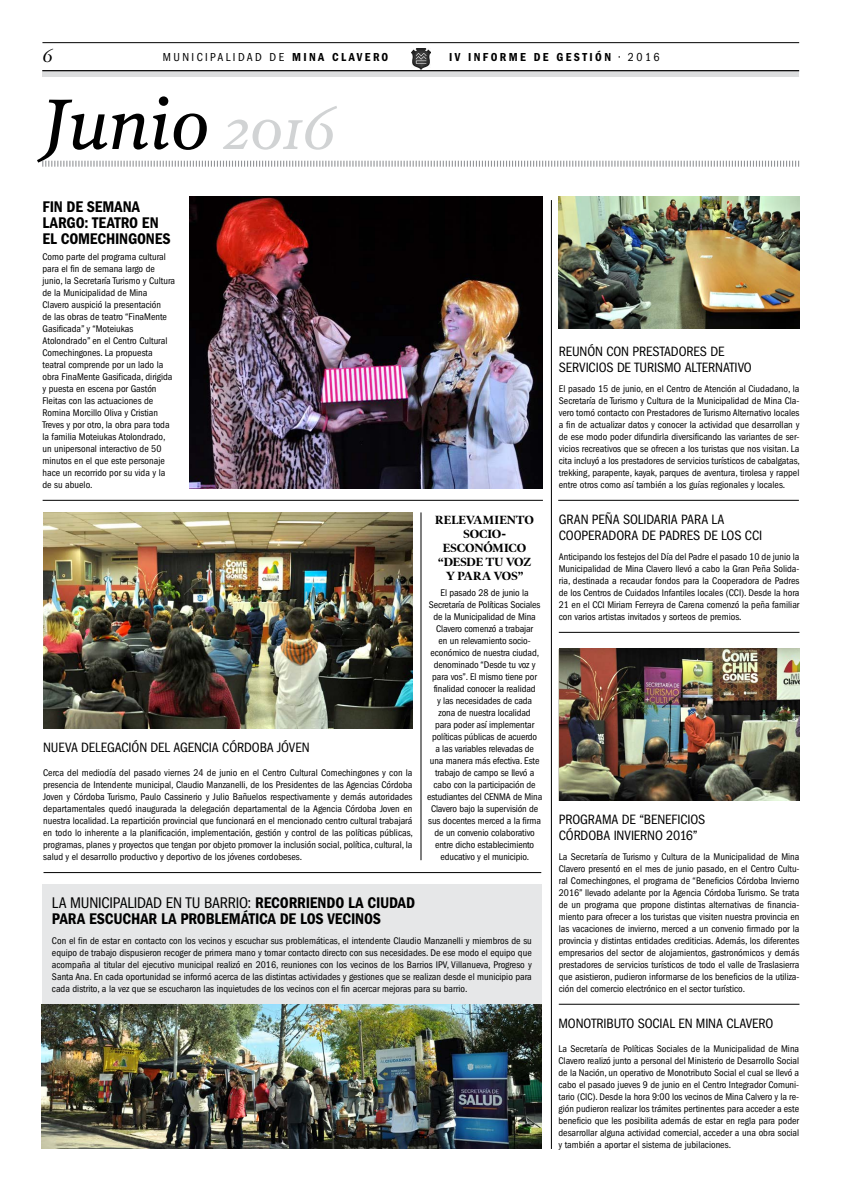
<style>
.page{position:relative;width:842px;height:1191px;background:#fff}
.page>*{position:absolute;margin:0;border:0;box-sizing:border-box;transform-origin:0 0}
.t1{font:italic 72px "Poynter OS Text Two";color:#000}
.t2{font:italic 18px "Poynter OS Text One";color:#000}
.t3{font:16px/16px "ITC Franklin Gothic Std Dm Cd";letter-spacing:-.01em;color:#000}
.t4{font:condensed 16px "ITC Franklin Gothic Std";letter-spacing:-.015em;color:#000}
.t5{font:condensed 14px/16px "ITC Franklin Gothic Std";letter-spacing:-.005em;color:#000}
.t6{font:700 12px/14px "Poynter OS Display";color:#000;text-align:center}
.t7{font:condensed 12px "ITC Franklin Gothic Std";letter-spacing:.2em;color:#000}
.t8{font:12px "ITC Franklin Gothic Std Dm Cd";color:#000}
.t9{font:condensed 10px/12px "ITC Franklin Gothic Std";color:#000;text-align:justify}
.s1{font-family:"ITC Franklin Gothic Std Dm Cd";font-stretch:normal}
.s2{font-size:58px;color:#d1d3d4}
.s3{font-family:"ITC Franklin Gothic Std";font-stretch:condensed}
</style>
<div class="page">
<hr style="left:42px;top:42px;width:757px;height:1px;background:#000">
<img style="left:411px;top:48px;width:19px;height:21px">
<div style="left:42px;top:885px;width:499px;height:264px;background:#e6e7e8"></div>
<img style="left:44px;top:512px;width:368px;height:216px">
<img style="left:42px;top:1004px;width:499px;height:145px">
<img style="left:559px;top:648px;width:240px;height:152px">
<hr style="left:44px;top:872px;width:497px;height:1px;background:#000">
<img style="left:190px;top:196px;width:353px;height:292px">
<div style="left:42px;top:71px;width:757px;height:6px;background:#dcddde"></div>
<hr style="left:42px;top:71px;width:757px;height:1px;background:#000">
<svg style="left:42px;top:160px;width:758px;height:7px"></svg>
<img style="left:559px;top:196px;width:240px;height:132px">
<hr style="left:43px;top:500px;width:500px;height:1px;background:#000">
<hr style="left:558px;top:500px;width:241px;height:1px;background:#000">
<hr style="left:559px;top:632px;width:240px;height:1px;background:#000">
<hr style="left:559px;top:1004px;width:240px;height:1px;background:#000">
<hr style="left:551px;top:200px;width:1px;height:949px;background:#000">
<hr style="left:421px;top:512px;width:1px;height:348px;background:#000">
<h2 class="t2" style="left:42px;top:45px;width:12px">6</h2>
<p class="t7" style="left:163px;top:50px;width:19px">Municipali</p>
<p class="t7" style="left:238px;top:50px;width:74px">dad de <span class="s1">MINA</span></p>
<p class="t8" style="left:332px;top:50px;width:42px">CLA VERO</p>
<p class="t8" style="left:449px;top:50px;width:29px">IV INFORME</p>
<p class="t8" style="left:534px;top:50px;width:9px">DE</p>
<p class="t8" style="left:556px;top:50px;width:9px">GESTI</p>
<p class="t7" style="left:595px;top:50px;width:66px"><span class="s1">ÓN</span> • 2016</p>
<h1 class="t1" style="left:42px;top:79px;width:295px">Junio <span class="s2">2016</span></h1>
<h3 class="t3" style="left:43px;top:199px;width:130px">FIN DE SEMANA<br>LARGO: TEATRO EN<br>EL COMECHINGONES</h3>
<p class="t9" style="left:43px;top:251px;width:134px;text-align:left">Como parte del programa cultural para el fin de semana largo de junio, la Secretaría Turismo y Cultura de la Municipalidad de Mina<br>Clavero auspició la presentación<br>de las obras de teatro “FinaMente<br>Gasificada” y “Moteiukas<br>Atolondrado” en el Centro Cultural<br>Comechingones. La propuesta teatral comprende por un lado la obra FinaMente Gasificada, dirigida y puesta en escena por Gastón<br>Fleitas con las actuaciones de<br>Romina Morcillo Oliva y Cristian<br>Treves y por otro, la obra para toda la familia Moteiukas Atolondrado, un unipersonal interactivo de 50 minutos en el que este personaje hace un recorrido por su vida y la de su abuelo.</p>
<h3 class="t5" style="left:43px;top:739px;width:268px">NUEVA DELEGACIÓN DEL AGENCIA CÓRDOBA JÓVEN</h3>
<p class="t9" style="left:43px;top:767px;width:371px">Cerca del mediodía del pasado viernes 24 de junio en el Centro Cultural Comechingones y con la presencia de Intendente municipal, Claudio Manzanelli, de los Presidentes de las Agencias Córdoba Joven y Córdoba Turismo, Paulo Cassinerio y Julio Bañuelos respectivamente y demás autoridades departamentales quedó inaugurada la delegación departamental de la Agencia Córdoba Joven en nuestra localidad. La repartición provincial que funcionará en el mencionado centro cultural trabajará en todo lo inherente a la planificación, implementación, gestión y control de las políticas públicas, programas, planes y proyectos que tengan por objeto promover la inclusión social, política, cultural, la salud y el desarrollo productivo y deportivo de los jóvenes cordobeses.</p>
<p class="t6" style="left:435px;top:513px;width:100px">RELEVAMIENTO<br>SOCIO-<br>ESCONÓMICO “DESDE TU VOZ<br>Y PARA VOS”</p>
<p class="t9" style="left:427px;top:587px;width:117px;text-align:center">El pasado 28 de junio la<br>Secretaría de Políticas Sociales de la Municipalidad de Mina<br>Clavero comenzó a trabajar<br>en un relevamiento socio&shy;económico de nuestra ciudad, denominado “Desde tu voz y para vos”. El mismo tiene por finalidad conocer la realidad<br>y las necesidades de cada<br>zona de nuestra localidad<br>para poder así implementar políticas públicas de acuerdo<br>a las variables relevadas de<br>una manera más efectiva. Este trabajo de campo se llevó a cabo con la participación de estudiantes del CENMA de Mina<br>Clavero bajo la supervisión de sus docentes merced a la firma de un convenio colaborativo entre dicho establecimiento educativo y el municipio.</p>
<h3 class="t4" style="left:52px;top:894px;width:37px">La Municipali</h3>
<h3 class="t4" style="left:137px;top:894px;width:84px">dad en tu Barrio</h3>
<h3 class="t3" style="left:52px;top:895px;width:365px;text-indent:196px"><span class="s3">:</span> RECORRIENDO LA CIUDAD<br>PARA ESCUCHAR LA PROBLEMÁTICA DE LOS VECINOS</h3>
<p class="t9" style="left:52px;top:935px;width:481px">Con el fin de estar en contacto con los vecinos y escuchar sus problemáticas, el intendente Claudio Manzanelli y miembros de su equipo de trabajo dispusieron recoger de primera mano y tomar contacto directo con sus necesidades. De ese modo el equipo que acompaña al titular del ejecutivo municipal realizó en 2016, reuniones con los vecinos de los Barrios IPV, Villanueva, Progreso y Santa Ana. En cada oportunidad se informó acerca de las distintas actividades y gestiones que se realizan desde el municipio para cada distrito, a la vez que se escucharon las inquietudes de los vecinos con el fin acercar mejoras para su barrio.</p>
<h3 class="t5" style="left:559px;top:343px;width:194px">REUNÓN CON PRESTADORES DE<br>SERVICIOS DE TURISMO ALTERNATIVO</h3>
<p class="t9" style="left:559px;top:383px;width:243px">El pasado 15 de junio, en el Centro de Atención al Ciudadano, la Secretaría de Turismo y Cultura de la Municipalidad de Mina Cla&shy;vero tomó contacto con Prestadores de Turismo Alternativo locales a fin de actualizar datos y conocer la actividad que desarrollan y de ese modo poder difundirla diversificando las variantes de ser&shy;vicios recreativos que se ofrecen a los turistas que nos visitan. La cita incluyó a los prestadores de servicios turísticos de cabalgatas, trekking, parapente, kayak, parques de aventura, tirolesa y rappel entre otros como así también a los guías regionales y locales.</p>
<h3 class="t5" style="left:559px;top:511px;width:205px">GRAN PEÑA SOLIDARIA PARA LA<br>COOPERADORA DE PADRES DE LOS CCI</h3>
<p class="t9" style="left:559px;top:551px;width:242px">Anticipando los festejos del Día del Padre el pasado 10 de junio la Municipalidad de Mina Clavero llevó a cabo la Gran Peña Solida&shy;ria, destinada a recaudar fondos para la Cooperadora de Padres de los Centros de Cuidados Infantiles locales (CCI). Desde la hora 21 en el CCI Miriam Ferreyra de Carena comenzó la peña familiar con varios artistas invitados y sorteos de premios.</p>
<h3 class="t5" style="left:559px;top:811px;width:148px">PROGRAMA DE “BENEFICIOS<br>CÓRDOBA INVIERNO 2016”</h3>
<p class="t9" style="left:559px;top:851px;width:242px">La Secretaría de Turismo y Cultura de la Municipalidad de Mina Clavero presentó en el mes de junio pasado, en el Centro Cultu&shy;ral Comechingones, el programa de “Beneficios Córdoba Invierno 2016” llevado adelante por la Agencia Córdoba Turismo. Se trata de un programa que propone distintas alternativas de financia&shy;miento para ofrecer a los turistas que visiten nuestra provincia en las vacaciones de invierno, merced a un convenio firmado por la provincia y distintas entidades crediticias. Además, los diferentes empresarios del sector de alojamientos, gastronómicos y demás prestadores de servicios turísticos de todo el valle de Traslasierra que asistieron, pudieron informarse de los beneficios de la utiliza&shy;ción del comercio electrónico en el sector turístico.</p>
<h3 class="t5" style="left:558px;top:1015px;width:216px">MONOTRIBUTO SOCIAL EN MINA CLAVERO</h3>
<p class="t9" style="left:558px;top:1043px;width:242px">La Secretaría de Políticas Sociales de la Municipalidad de Mina Clavero realizó junto a personal del Ministerio de Desarrollo Social de la Nación, un operativo de Monotributo Social el cual se llevó a cabo el pasado jueves 9 de junio en el Centro Integrador Comuni&shy;tario (CIC). Desde la hora 9:00 los vecinos de Mina Calvero y la re&shy;gión pudieron realizar los trámites pertinentes para acceder a este beneficio que les posibilita además de estar en regla para poder desarrollar alguna actividad comercial, acceder a una obra social y también a aportar el sistema de jubilaciones.</p>
</div>
